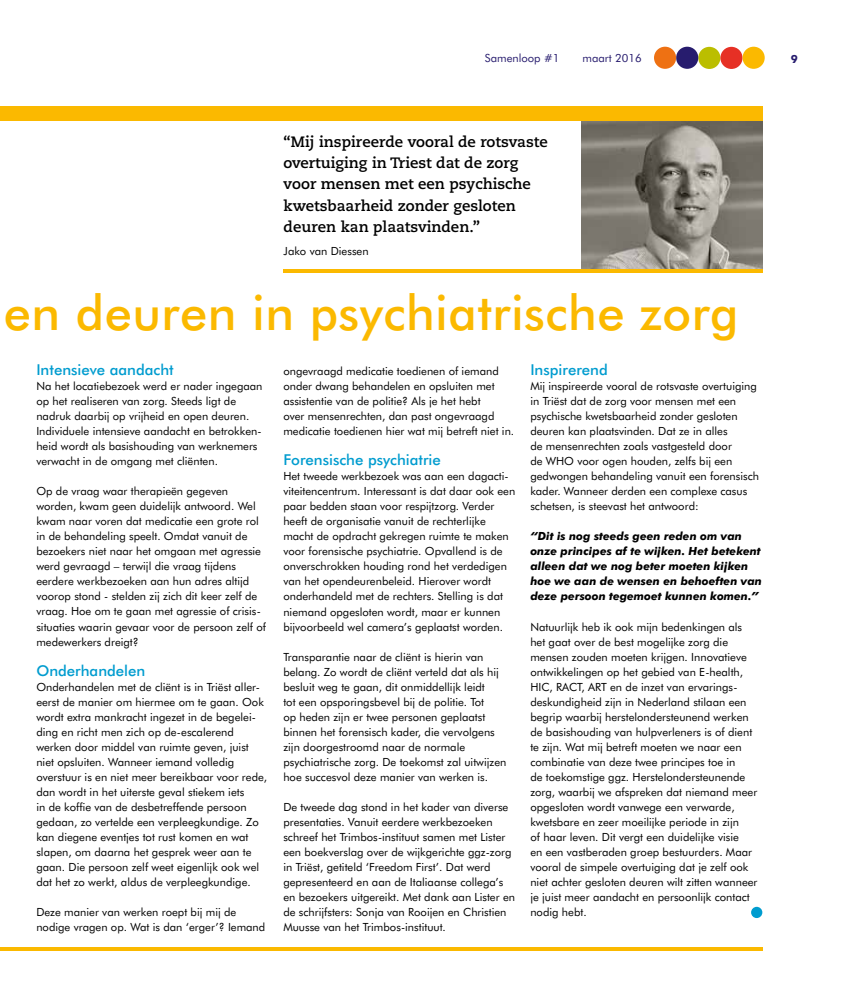
<style>
.page{position:relative;width:851px;height:993px;background:#fff}
.page>*{position:absolute;margin:0;border:0;box-sizing:border-box;transform-origin:0 0}
.t1{font:500 48.75px "Futura BT";letter-spacing:.01em;color:#fbb900}
.t2{font:700 15px/21.2px "Caecilia";color:#000}
.t3{font:500 15px "Futura BT";color:#009ccf}
.t4{font:11.25px/15px "Futura BT";color:#000}
.t5{font:italic 700 11.25px/15px "Futura BT";color:#000}
.t6{font:11.25px "Futura BT";color:#271c6e}
.t7{font:700 11.25px "Futura BT";color:#271c6e}
</style>
<div class="page">
<img style="left:581px;top:120px;width:181px;height:149px">
<hr style="left:0;top:947px;width:762px;height:3px;background:#fbb900">
<hr style="left:283px;top:269px;width:479px;height:4px;background:#fbb900">
<div style="left:0;top:106px;width:762px;height:14px;background:#fbb900"></div>
<div style="left:751px;top:906px;width:11px;height:11px;background:#009ccf;border-radius:50%"></div>
<div style="left:698px;top:47px;width:22px;height:22px;background:#bbbe00;border-radius:50%"></div>
<div style="left:720px;top:47px;width:22px;height:22px;background:#e63025;border-radius:50%"></div>
<div style="left:742px;top:47px;width:22px;height:22px;background:#fbb900;border-radius:50%"></div>
<div style="left:676px;top:47px;width:22px;height:22px;background:#271c6e;border-radius:50%"></div>
<div style="left:654px;top:47px;width:22px;height:22px;background:#ee7113;border-radius:50%"></div>
<p class="t6" style="left:485px;top:51px;width:76px">Samenloop #1</p>
<p class="t6" style="left:582px;top:51px;width:61px">maart 2016</p>
<h2 class="t2" style="left:283px;top:131px;width:265px">“Mij inspireerde vooral de rotsvaste overtuiging in Triest dat de zorg voor mensen met een psychische kwetsbaarheid zonder gesloten deuren kan plaatsvinden.”</h2>
<p class="t4" style="left:283px;top:243px;width:86px">Jako van Diessen</p>
<h1 class="t1" style="left:4px;top:283px;width:736px">en deuren in psychiatrische zorg</h1>
<h2 class="t3" style="left:36px;top:361px;width:139px">I ntensieve aandacht</h2>
<p class="t4" style="left:36px;top:378px;width:227px">Na het locatiebezoek werd er nader ingegaan op het realiseren van zorg. Steeds ligt de nadruk daarbij op vrijheid en open deuren.<br>Individuele intensieve aandacht en betrokken&shy;heid wordt als basishouding van werknemers verwacht in de omgang met cliënten.</p>
<p class="t4" style="left:36px;top:483px;width:231px">Op de vraag waar therapieën gegeven worden, kwam geen duidelijk antwoord. Wel kwam naar voren dat medicatie een grote rol in de behandeling speelt. Omdat vanuit de bezoekers niet naar het omgaan met agressie werd gevraagd – terwijl die vraag tijdens eerdere werkbezoeken aan hun adres altijd voorop stond - stelden zij zich dit keer zelf de vraag. Hoe om te gaan met agressie of crisis&shy;situaties waarin gevaar voor de persoon zelf of medewerkers dreigt?</p>
<h2 class="t3" style="left:36px;top:661px;width:110px">Onderhandelen</h2>
<p class="t4" style="left:36px;top:678px;width:232px">Onderhandelen met de cliënt is in Triëst aller&shy;eerst de manier om hiermee om te gaan. Ook wordt extra mankracht ingezet in de begelei&shy;ding en richt men zich op de-escalerend werken door middel van ruimte geven, juist niet opsluiten. Wanneer iemand volledig overstuur is en niet meer bereikbaar voor rede, dan wordt in het uiterste geval stiekem iets<br>in de koffie van de desbetreffende persoon gedaan, zo vertelde een verpleegkundige. Zo kan diegene eventjes tot rust komen en wat slapen, om daarna het gesprek weer aan te gaan. Die persoon zelf weet eigenlijk ook wel dat het zo werkt, aldus de verpleegkundige.</p>
<p class="t4" style="left:36px;top:903px;width:230px">Deze manier van werken roept bij mij de nodige vragen op. Wat is dan ‘erger’? Iemand</p>
<p class="t4" style="left:283px;top:363px;width:232px">ongevraagd medicatie toedienen of iemand onder dwang behandelen en opsluiten met assistentie van de politie? Als je het hebt<br>over mensenrechten, dan past ongevraagd medicatie toedienen hier wat mij betreft niet in.</p>
<h2 class="t3" style="left:283px;top:451px;width:159px">Forensische psychiatrie</h2>
<p class="t4" style="left:283px;top:468px;width:233px">Het tweede werkbezoek was aan een dagacti&shy;viteitencentrum. Interessant is dat daar ook een paar bedden staan voor respijtzorg. Verder heeft de organisatie vanuit de rechterlijke macht de opdracht gekregen ruimte te maken voor forensische psychiatrie. Opvallend is de onverschrokken houding rond het verdedigen van het opendeurenbeleid. Hierover wordt onderhandeld met de rechters. Stelling is dat niemand opgesloten wordt, maar er kunnen bijvoorbeeld wel camera’s geplaatst worden.</p>
<p class="t4" style="left:283px;top:648px;width:224px">Transparantie naar de cliënt is hierin van belang. Zo wordt de cliënt verteld dat als hij besluit weg te gaan, dit onmiddellijk leidt<br>tot een opsporingsbevel bij de politie. Tot<br>op heden zijn er twee personen geplaatst binnen het forensisch kader, die vervolgens zijn doorgestroomd naar de normale psychiatrische zorg. De toekomst zal uitwijzen hoe succesvol deze manier van werken is.</p>
<p class="t4" style="left:283px;top:798px;width:233px">De tweede dag stond in het kader van diverse presentaties. Vanuit eerdere werkbezoeken schreef het Trimbos-instituut samen met Lister een boekverslag over de wijkgerichte ggz-zorg in Triëst, getiteld ‘Freedom First’. Dat werd gepresenteerd en aan de Italiaanse collega’s en bezoekers uitgereikt. Met dank aan Lister en de schrijfsters: Sonja van Rooijen en Christien Muusse van het Trimbos-instituut.</p>
<h2 class="t3" style="left:530px;top:361px;width:79px">I nspirerend</h2>
<p class="t4" style="left:530px;top:378px;width:230px">Mij inspireerde vooral de rotsvaste overtuiging in Triëst dat de zorg voor mensen met een psychische kwetsbaarheid zonder gesloten deuren kan plaatsvinden. Dat ze in alles<br>de mensenrechten zoals vastgesteld door<br>de WHO voor ogen houden, zelfs bij een gedwongen behandeling vanuit een forensisch kader. Wanneer derden een complexe casus schetsen, is steevast het antwoord:</p>
<p class="t5" style="left:530px;top:528px;width:233px">“Dit is nog steeds geen reden om van onze principes af te wijken. Het betekent alleen dat we nog beter moeten kijken hoe we aan de wensen en behoeften van deze persoon tegemoet kunnen komen.”</p>
<p class="t4" style="left:530px;top:618px;width:229px">Natuurlijk heb ik ook mijn bedenkingen als het gaat over de best mogelijke zorg die mensen zouden moeten krijgen. Innovatieve ontwikkelingen op het gebied van E-health, HIC, RACT, ART en de inzet van ervarings&shy;deskundigheid zijn in Nederland stilaan een begrip waarbij herstelondersteunend werken de basishouding van hulpverleners is of dient te zijn. Wat mij betreft moeten we naar een combinatie van deze twee principes toe in<br>de toekomstige ggz. Herstelondersteunende zorg, waarbij we afspreken dat niemand meer opgesloten wordt vanwege een verwarde, kwetsbare en zeer moeilijke periode in zijn<br>of haar leven. Dit vergt een duidelijke visie<br>en een vastberaden groep bestuurders. Maar vooral de simpele overtuiging dat je zelf ook niet achter gesloten deuren wilt zitten wanneer je juist meer aandacht en persoonlijk contact nodig hebt.</p>
<p class="t7" style="left:790px;top:52px;width:9px">9</p>
</div>
